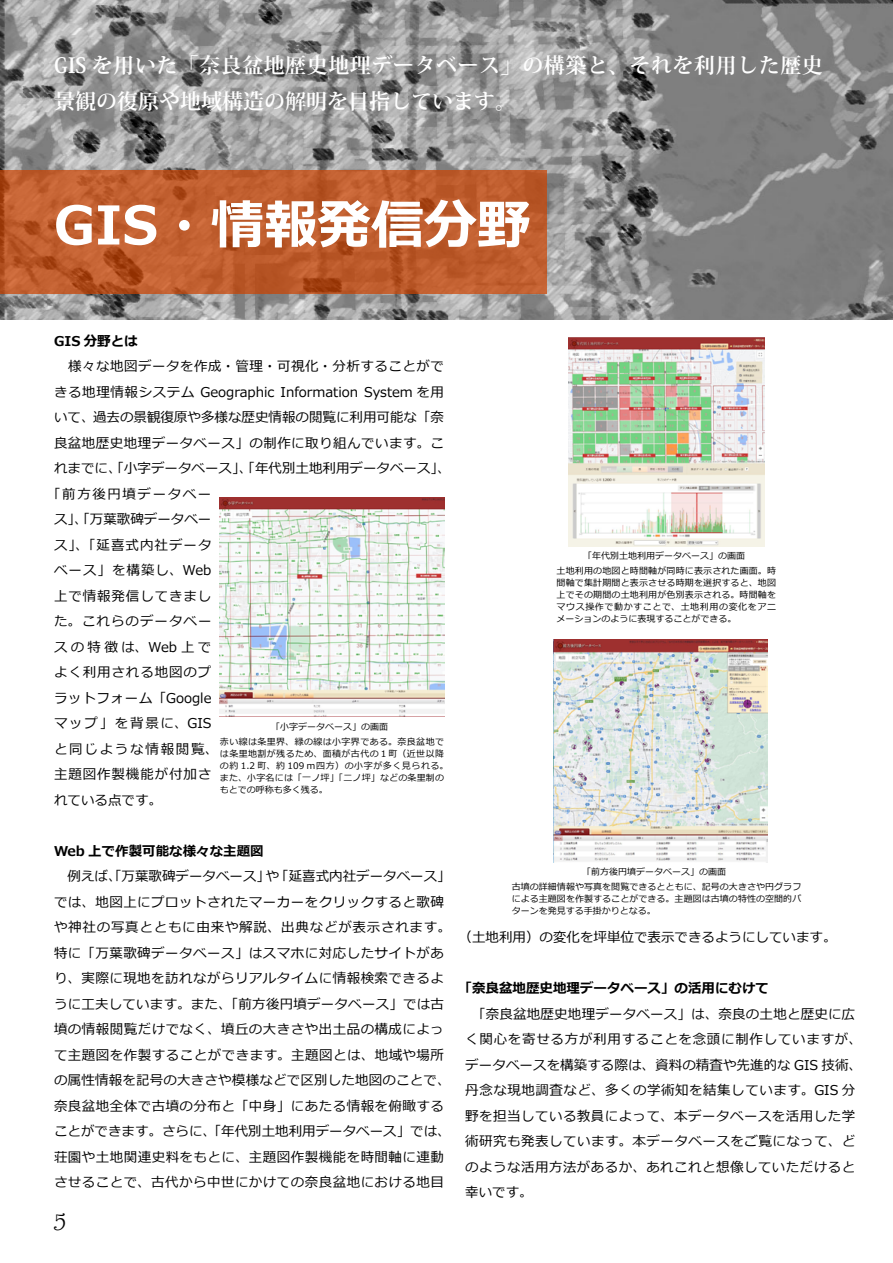
<style>
.page{position:relative;width:893px;height:1263px;background:#fff}
.page>*{position:absolute;margin:0;border:0;box-sizing:border-box;transform-origin:0 0}
.t1{font:700 53.1px "Meiryo";color:#fff}
.t2{font:25.5px "Harrington";color:#000}
.t3{font:700 21px/36.8px "Koz Min Pr 6 N";letter-spacing:.025em;color:#fff}
.t4{font:13.5px/25.5px "Meiryo";letter-spacing:.035em;color:#000}
.t5{font:13.5px "Meiryo";color:#000}
.t6{font:700 13.5px "Meiryo";color:#000}
.t7{font:13.5px "Meiryo";letter-spacing:.075em;color:#000}
.t8{font:13.5px "Meiryo";letter-spacing:.065em;color:#000}
.t9{font:13.5px "Meiryo";letter-spacing:.13em;color:#000}
.t10{font:13.5px "Meiryo";letter-spacing:.115em;color:#000}
.t11{font:13.5px "Meiryo";letter-spacing:.245em;color:#000}
.t12{font:9px/12px "Meiryo";letter-spacing:.005em;color:#000;text-align:center}
.t13{font:9px/12px "Meiryo";letter-spacing:.04em;color:#000}
.t14{font:9px/15px "Meiryo";letter-spacing:.045em;color:#000;text-align:center}
</style>
<div class="page">
<img style="left:0;top:0;width:893px;height:319px">
<svg style="left:0;top:170px;width:546px;height:123px;background:#be5c2c"></svg>
<hr style="left:892px;top:170px;width:1px;height:123px;background:#cd4300">
<img style="left:220px;top:498px;width:224px;height:218px">
<img style="left:568px;top:337px;width:196px;height:210px">
<img style="left:553px;top:640px;width:214px;height:222px">
<h3 class="t3" style="left:54px;top:47px;width:770px">GIS を用いた「奈良盆地歴史地理データベース」の構築と、それを利用した歴史景観の復原や地域構造の解明を目指しています。</h3>
<h1 class="t1" style="left:54px;top:188px;width:478px">GIS・情報発信分野</h1>
<p class="t6" style="left:54px;top:331px;width:85px">GIS 分野とは</p>
<p class="t4" style="left:54px;top:354px;width:391px">　様々な地図データを作成・管理・可視化・分析することがで</p>
<p class="t5" style="left:54px;top:382px;width:392px">きる地理情報システム Geographic Information System を用</p>
<p class="t5" style="left:54px;top:408px;width:392px">いて、過去の景観復原や多様な歴史情報の閲覧に利用可能な「奈</p>
<p class="t4" style="left:54px;top:431px;width:391px">良盆地歴史地理データベース」の制作に取り組んでいます。こ</p>
<p class="t5" style="left:54px;top:459px;width:398px">れまでに、「小字データベース」、「年代別土地利用データベース」、</p>
<p class="t10" style="left:47px;top:484px;width:166px">「前方後円墳データベー</p>
<p class="t5" style="left:54px;top:510px;width:159px">ス」、「万葉歌碑データベー</p>
<p class="t7" style="left:54px;top:535px;width:159px">ス」、「延喜式内社データ</p>
<p class="t7" style="left:54px;top:561px;width:159px">ベース」を構築し、Web</p>
<p class="t8" style="left:54px;top:586px;width:159px">上で情報発信してきまし</p>
<p class="t7" style="left:54px;top:612px;width:159px">た。これらのデータベー</p>
<p class="t11" style="left:54px;top:637px;width:159px">スの特徴は、Web上で</p>
<p class="t8" style="left:54px;top:663px;width:159px">よく利用される地図のプ</p>
<p class="t4" style="left:54px;top:686px;width:159px">ラットフォーム「Google</p>
<p class="t9" style="left:54px;top:714px;width:159px">マップ」を背景に、GIS</p>
<p class="t9" style="left:54px;top:739px;width:166px">と同じような情報閲覧、</p>
<p class="t8" style="left:54px;top:765px;width:159px">主題図作製機能が付加さ</p>
<p class="t5" style="left:54px;top:790px;width:109px">れている点です。</p>
<p class="t6" style="left:54px;top:841px;width:211px">Web 上で作製可能な様々な主題図</p>
<p class="t4" style="left:54px;top:864px;width:398px">　例えば、「万葉歌碑データベース」や「延喜式内社データベース」では、地図上にプロットされたマーカーをクリックすると歌碑や神社の写真とともに由来や解説、出典などが表示されます。特に「万葉歌碑データベース」はスマホに対応したサイトがあり、実際に現地を訪れながらリアルタイムに情報検索できるように工夫しています。また、「前方後円墳データベース」では古墳の情報閲覧だけでなく、墳丘の大きさや出土品の構成によって主題図を作製することができます。主題図とは、地域や場所の属性情報を記号の大きさや模様などで区別した地図のことで、奈良盆地全体で古墳の分布と「中身」にあたる情報を俯瞰することができます。さらに、「年代別土地利用データベース」では、荘園や土地関連史料をもとに、主題図作製機能を時間軸に連動させることで、古代から中世にかけての奈良盆地における地目</p>
<p class="t14" style="left:220px;top:720px;width:226px">「小字データベース」の画面<br>赤い線は条里界、緑の線は小字界である。奈良盆地で</p>
<p class="t13" style="left:220px;top:748px;width:230px">は条里地割が残るため、面積が古代の１町（近世以降の約 1.2 町、約 109 ｍ四方）の小字が多く見られる。また、小字名には「一ノ坪」「二ノ坪」などの条里制のもとでの呼称も多く残る。</p>
<h2 class="t2" style="left:54px;top:1206px;width:14px">5</h2>
<p class="t12" style="left:557px;top:548px;width:221px;line-height:15px">「年代別土地利用データベース」の画面<br>土地利用の地図と時間軸が同時に表示された画面。時</p>
<p class="t12" style="left:557px;top:577px;width:221px;text-align:justify">間軸で集計期間と表示させる時期を選択すると、地図上でその期間の土地利用が色別表示される。時間軸をマウス操作で動かすことで、土地利用の変化をアニメーションのように表現することができる。</p>
<p class="t12" style="left:512px;top:865px;width:291px;line-height:15px">「前方後円墳データベース」の画面<br>古墳の詳細情報や写真を閲覧できるとともに、記号の大きさや円グラフ</p>
<p class="t12" style="left:512px;top:894px;width:291px;text-align:left">による主題図を作製することができる。主題図は古墳の特性の空間的パターンを発見する手掛かりとなる。</p>
<p class="t5" style="left:459px;top:928px;width:380px">（土地利用）の変化を坪単位で表示できるようにしています。</p>
<p class="t6" style="left:459px;top:979px;width:312px">「奈良盆地歴史地理データベース」の活用にむけて</p>
<p class="t4" style="left:465px;top:1002px;width:398px">　「奈良盆地歴史地理データベース」は、奈良の土地と歴史に広く関心を寄せる方が利用することを念頭に制作していますが、データベースを構築する際は、資料の精査や先進的な GIS 技術、丹念な現地調査など、多くの学術知を結集しています。GIS 分野を担当している教員によって、本データベースを活用した学術研究も発表しています。本データベースをご覧になって、どのような活用方法があるか、あれこれと想像していただけると幸いです。</p>
</div>
